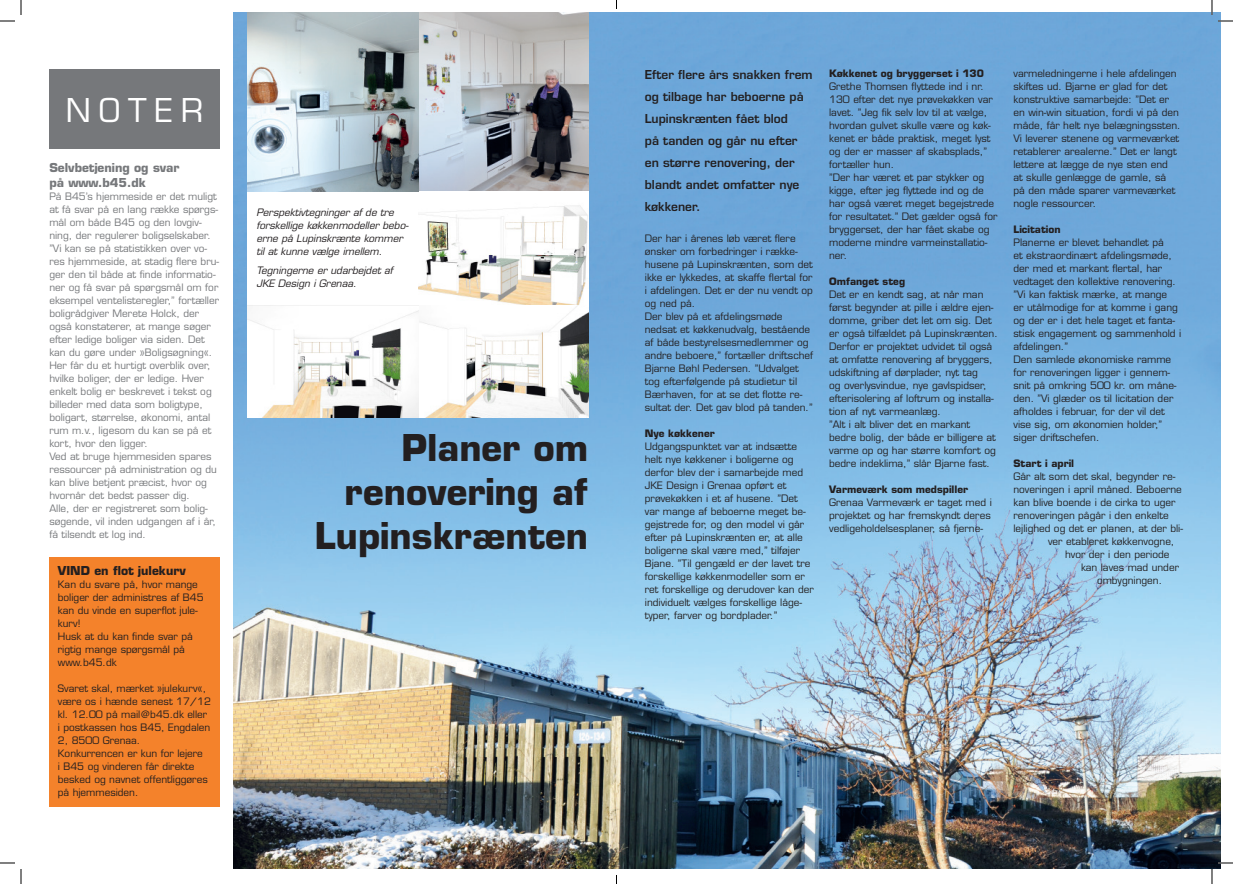
<style>
.page{position:relative;width:1233px;height:884px;background:#fff}
.page>*{position:absolute;margin:0;border:0;box-sizing:border-box;transform-origin:0 0}
.t1{font:700 36px/44px "Eurostile";color:#231f20;text-align:right}
.t2{font:32px "Eurostile";letter-spacing:.25em;color:#fff}
.t3{font:600 12px/22px "Eurostile";color:#231f20}
.t4{font:700 12px/14.4px "Eurostile";color:#76787b}
.t5{font:700 12px "Eurostile";color:#231f20}
.t6{font:10px/13px "Eurostile";color:#231f20}
.t7{font:10px/13px "Eurostile";color:#76787b}
.t8{font:italic 10px/13px "Eurostile";color:#231f20}
.t9{font:700 10px "Eurostile";color:#231f20}
</style>
<div class="page">
<img style="left:234px;top:12px;width:986px;height:857px">
<div style="left:49px;top:557px;width:170px;height:249px;background:#f4822b"></div>
<div style="left:248px;top:191px;width:170px;height:113px;background:#fff"></div>
<div style="left:49px;top:69px;width:170px;height:80px;background:#76787b"></div>
<img style="left:418px;top:12px;width:170px;height:406px">
<img style="left:248px;top:304px;width:170px;height:114px">
<hr style="left:418px;top:191px;width:170px;height:1px;background:#fff">
<img style="left:248px;top:12px;width:170px;height:179px">
<svg style="left:1218px;top:20px;width:15px;height:2px"></svg>
<svg style="left:1218px;top:862px;width:15px;height:2px"></svg>
<svg style="left:0;top:0;width:22px;height:22px"></svg>
<svg style="left:0;top:862px;width:22px;height:22px"></svg>
<svg style="left:1211px;top:0;width:1px;height:15px"></svg>
<svg style="left:1211px;top:869px;width:1px;height:15px"></svg>
<h2 class="t2" style="left:66px;top:91px;width:139px">NOTER</h2>
<p class="t4" style="left:49px;top:161px;width:132px">Selvbetjening og svar på www.b45.dk</p>
<p class="t7" style="left:49px;top:190px;width:171px">På B45’s hjemmeside er det muligt at få svar på en lang række spørgs&shy;mål om både B45 og den lovgiv&shy;ning, der regulerer boligselskaber. ”Vi kan se på statistikken over vo&shy;res hjemmeside, at stadig flere bru&shy;ger den til både at finde informatio&shy;ner og få svar på spørgsmål om for eksempel ventelisteregler,” fortæller boligrådgiver Merete Holck, der også konstaterer, at mange søger efter ledige boliger via siden. Det kan du gøre under »Boligsøgning«.<br>Her får du et hurtigt overblik over, hvilke boliger, der er ledige. Hver enkelt bolig er beskrevet i tekst og billeder med data som boligtype, boligart, størrelse, økonomi, antal rum m.v., ligesom du kan se på et kort, hvor den ligger.<br>Ved at bruge hjemmesiden spares ressourcer på administration og du kan blive betjent præcist, hvor og hvornår det bedst passer dig.<br>Alle, der er registreret som bolig&shy;søgende, vil inden udgangen af i år, få tilsendt et log ind.</p>
<p class="t5" style="left:58px;top:563px;width:130px">VIND en flot julekurv</p>
<p class="t6" style="left:58px;top:578px;width:147px">Kan du svare på, hvor mange boliger der administres af B45 kan du vinde en superflot jule&shy;kurv!<br>Husk at du kan finde svar på rigtig mange spørgsmål på www.b45.dk</p>
<p class="t6" style="left:58px;top:682px;width:155px">Svaret skal, mærket »julekurv«, være os i hænde senest 17/12 kl. 12.00 på mail@b45.dk eller i postkassen hos B45, Engdalen<br>2, 8500 Grenaa.<br>Konkurrencen er kun for lejere<br>i B45 og vinderen får direkte besked og navnet offentliggøres på hjemmesiden.</p>
<p class="t8" style="left:256px;top:206px;width:154px">Perspektivtegninger af de tre forskellige køkkenmodeller bebo&shy;erne på Lupinskrænte kommer til at kunne vælge imellem.</p>
<p class="t8" style="left:256px;top:264px;width:138px">Tegningerne er udarbejdet af<br>JKE Design i Grenaa.</p>
<h1 class="t1" style="left:315px;top:426px;width:275px">Planer om renovering af<br>Lupinskrænten</h1>
<p class="t3" style="left:645px;top:63px;width:169px">Efter flere års snakken frem og tilbage har beboerne på<br>Lupinskrænten fået blod<br>på tanden og går nu efter en større renovering, der blandt andet omfatter nye køkkener.</p>
<p class="t6" style="left:645px;top:231px;width:170px">Der har i årenes løb været flere ønsker om forbedringer i række&shy;husene på Lupinskrænten, som det ikke er lykkedes, at skaffe flertal for i afdelingen. Det er der nu vendt op og ned på.<br>Der blev på et afdelingsmøde nedsat et køkkenudvalg, bestående af både bestyrelsesmedlemmer og andre beboere,” fortæller driftschef<br>Bjarne Bøhl Pedersen. ”Udvalget tog efterfølgende på studietur til<br>Bærhaven, for at se det flotte re&shy;sultat der. Det gav blod på tanden.”</p>
<p class="t9" style="left:645px;top:427px;width:71px">Nye køkkener</p>
<p class="t6" style="left:645px;top:439px;width:170px">Udgangspunktet var at indsætte helt nye køkkener i boligerne og derfor blev der i samarbejde med JKE Design i Grenaa opført et prøvekøkken i et af husene. ”Det var mange af beboerne meget be&shy;gejstrede for, og den model vi går efter på Lupinskrænten er, at alle boligerne skal være med,” tilføjer Bjane. ”Til gengæld er der lavet tre forskellige køkkenmodeller som er ret forskellige og derudover kan der individuelt vælges forskellige låge&shy;typer, farver og bordplader.”</p>
<p class="t9" style="left:829px;top:67px;width:156px">Køkkenet og bryggerset i 130</p>
<p class="t6" style="left:829px;top:80px;width:170px">Grethe Thomsen flyttede ind i nr.<br>130 efter det nye prøvekøkken var lavet. ”Jeg fik selv lov til at vælge, hvordan gulvet skulle være og køk&shy;kenet er både praktisk, meget lyst og der er masser af skabsplads,” fortæller hun.<br>”Der har været et par stykker og kigge, efter jeg flyttede ind og de har også været meget begejstrede for resultatet.” Det gælder også for bryggerset, der har fået skabe og moderne mindre varmeinstallatio&shy;ner.</p>
<p class="t9" style="left:829px;top:275px;width:77px">Omfanget steg</p>
<p class="t6" style="left:829px;top:288px;width:170px">Det er en kendt sag, at når man først begynder at pille i ældre ejen&shy;domme, griber det let om sig. Det er også tilfældet på Lupinskrænten.<br>Derfor er projektet udvidet til også at omfatte renovering af bryggers, udskiftning af dørplader, nyt tag<br>og overlysvindue, nye gavlspidser, efterisolering af loftrum og installa&shy;tion af nyt varmeanlæg.<br>”Alt i alt bliver det en markant bedre bolig, der både er billigere at varme op og har større komfort og bedre indeklima,” slår Bjarne fast.</p>
<p class="t9" style="left:829px;top:483px;width:140px">Varmeværk som medspiller</p>
<p class="t6" style="left:829px;top:496px;width:164px;text-align:justify">Grenaa Varmeværk er taget med i projektet og har fremskyndt deres vedligeholdelsesplaner, så fjerne-</p>
<p class="t6" style="left:1013px;top:67px;width:169px">varmeledningerne i hele afdelingen skiftes ud. Bjarne er glad for det konstruktive samarbejde: ”Det er en win-win situation, fordi vi på den måde, får helt nye belægningssten.<br>Vi leverer stenene og varmeværket retablerer arealerne.” Det er langt lettere at lægge de nye sten end<br>at skulle genlægge de gamle, så<br>på den måde sparer varmeværket nogle ressourcer.</p>
<p class="t9" style="left:1013px;top:223px;width:49px">Licitation</p>
<p class="t6" style="left:1013px;top:236px;width:169px">Planerne er blevet behandlet på<br>et ekstraordinært afdelingsmøde, der med et markant flertal, har vedtaget den kollektive renovering. ”Vi kan faktisk mærke, at mange<br>er utålmodige for at komme i gang og der er i det hele taget et fanta&shy;stisk engagement og sammenhold i afdelingen.”<br>Den samlede økonomiske ramme for renoveringen ligger i gennem&shy;snit på omkring 500 kr. om måne&shy;den. ”Vi glæder os til licitation der afholdes i februar, for der vil det vise sig, om økonomien holder,” siger driftschefen.</p>
<p class="t9" style="left:1013px;top:457px;width:62px">Start i april</p>
<p class="t6" style="left:1013px;top:470px;width:163px">Går alt som det skal, begynder re-</p>
<p class="t6" style="left:1013px;top:483px;width:170px">noveringen i april måned. Beboerne</p>
<p class="t6" style="left:1013px;top:496px;width:164px">kan blive boende i de cirka to uger</p>
<p class="t6" style="left:1013px;top:509px;width:157px">renoveringen pågår i den enkelte</p>
<p class="t6" style="left:1013px;top:522px;width:171px">lejlighed og det er planen, at der bli-</p>
<p class="t6" style="left:1048px;top:535px;width:128px">ver etableret køkkenvogne,</p>
<p class="t6" style="left:1065px;top:548px;width:106px">hvor der i den periode</p>
<p class="t6" style="left:1081px;top:561px;width:100px">kan laves mad under</p>
<p class="t6" style="left:1097px;top:574px;width:67px">ombygningen.</p>
</div>
